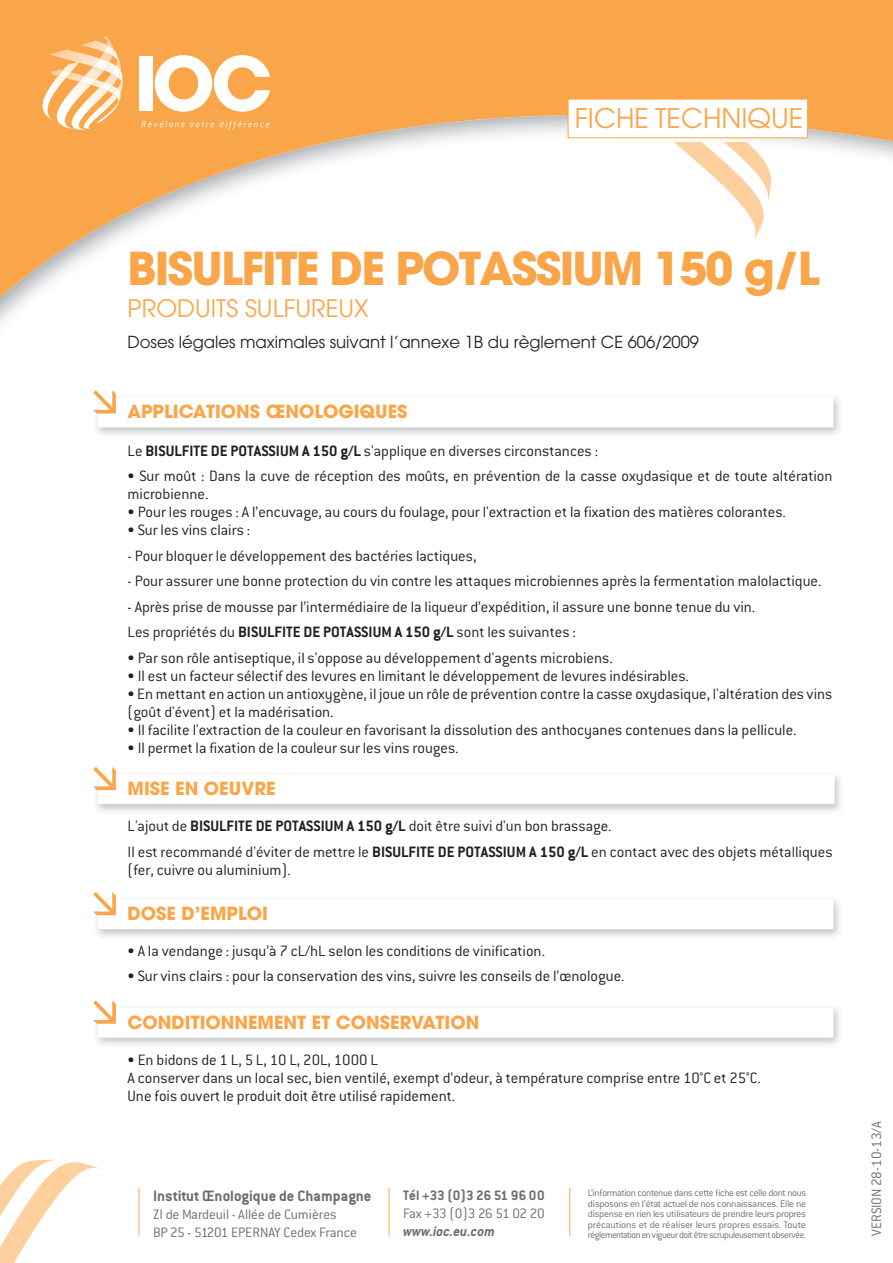
<style>
.page{position:relative;width:893px;height:1263px;background:#fff}
.page>*{position:absolute;margin:0;border:0;box-sizing:border-box;transform-origin:0 0}
.t1{font:700 45px "Avant Garde LT";letter-spacing:-.04em;color:#f9a64a}
.t2{font:27px "Avant Garde LT";color:#f9a64a}
.t3{font:24px "Avant Garde LT";color:#f9a64a}
.t4{font:700 18px "Avant Garde LT";color:#f9a64a}
.t5{font:300 16.5px/18px "Conduit ITC";color:#231f20}
.t6{font:16.5px "Avant Garde LT";color:#231f20}
.t7{font:700 16.5px "Conduit ITC";color:#6c6d70}
.t8{font:300 15px/18px "Conduit ITC";letter-spacing:-.01em;color:#6c6d70}
.t9{font:700 15px "Conduit ITC";color:#6c6d70}
.t10{font:300 15px "Conduit ITC";letter-spacing:-.03em;color:#6c6d70}
.t11{font:italic 700 15px "Conduit ITC";color:#6c6d70}
.t12{font:300 10.5px/10.5px "Conduit ITC";letter-spacing:-.035em;color:#6c6d70;text-align:justify}
.s1{font-weight:700}
</style>
<div class="page">
<svg style="left:0;top:0;width:893px;height:324px"></svg>
<svg style="left:0;top:1160px;width:100px;height:103px"></svg>
<svg style="left:567px;top:98px;width:241px;height:41px"></svg>
<hr style="left:139px;top:1188px;width:1px;height:47px;background:#f9a64a">
<hr style="left:389px;top:1188px;width:1px;height:47px;background:#f9a64a">
<hr style="left:569px;top:1188px;width:1px;height:47px;background:#f9a64a">
<img style="left:49px;top:49px;width:6px;height:13px">
<img style="left:121px;top:75px;width:2px;height:54px">
<img style="left:113px;top:105px;width:8px;height:25px">
<img style="left:55px;top:36px;width:58px;height:94px">
<img style="left:93px;top:58px;width:6px;height:12px">
<img style="left:79px;top:76px;width:17px;height:9px">
<svg style="left:99px;top:36px;width:23px;height:69px;background:#fbcf9e"></svg>
<img style="left:39px;top:62px;width:40px;height:59px">
<svg style="left:58px;top:70px;width:13px;height:8px"></svg>
<svg style="left:141px;top:121px;width:73px;height:6px"></svg>
<svg style="left:220px;top:121px;width:49px;height:8px"></svg>
<div style="left:139px;top:56px;width:14px;height:55px;background:#fff"></div>
<svg style="left:155px;top:55px;width:115px;height:57px"></svg>
<img style="left:674px;top:142px;width:92px;height:100px">
<img style="left:724px;top:142px;width:47px;height:62px">
<svg style="left:93px;top:390px;width:740px;height:37px"></svg>
<svg style="left:93px;top:767px;width:742px;height:37px"></svg>
<svg style="left:93px;top:892px;width:740px;height:37px"></svg>
<svg style="left:93px;top:1000px;width:740px;height:38px"></svg>
<h2 class="t2" style="left:575px;top:102px;width:230px">FICHE TECHNIQUE</h2>
<h1 class="t1" style="left:128px;top:239px;width:694px">BISULFITE DE POTASSIUM 150 g/L</h1>
<h3 class="t3" style="left:128px;top:294px;width:243px">PRODUITS SULFUREUX</h3>
<p class="t6" style="left:128px;top:332px;width:573px">Doses légales maximales suivant l’annexe 1B du règlement CE 606/2009</p>
<p class="t4" style="left:128px;top:399px;width:281px">APPLICATIONS ŒNOLOGIQUES</p>
<p class="t5" style="left:128px;top:442px;width:472px">Le <span class="s1">BISULFITE DE POTASSIUM A 150 g/L</span> s'applique en diverses circonstances :</p>
<p class="t5" style="left:128px;top:467px;width:706px">• Sur moût : Dans la cuve de réception des moûts, en prévention de la casse oxydasique et de toute altération microbienne.</p>
<p class="t5" style="left:128px;top:503px;width:660px">• Pour les rouges : A l’encuvage, au cours du foulage, pour l'extraction et la fixation des matières colorantes.</p>
<p class="t5" style="left:128px;top:521px;width:124px">• Sur les vins clairs :</p>
<p class="t5" style="left:128px;top:547px;width:350px">- Pour bloquer le développement des bactéries lactiques,</p>
<p class="t5" style="left:128px;top:572px;width:696px">- Pour assurer une bonne protection du vin contre les attaques microbiennes après la fermentation malolactique.</p>
<p class="t5" style="left:128px;top:594px;width:629px;line-height:25.5px">- Après prise de mousse par l’intermédiaire de la liqueur d’expédition, il assure une bonne tenue du vin.<br>Les propriétés du <span class="s1">BISULFITE DE POTASSIUM A 150 g/L</span> sont les suivantes :</p>
<p class="t5" style="left:128px;top:649px;width:487px">• Par son rôle antiseptique, il s'oppose au développement d'agents microbiens.</p>
<p class="t5" style="left:128px;top:667px;width:563px">• Il est un facteur sélectif des levures en limitant le développement de levures indésirables.</p>
<p class="t5" style="left:128px;top:685px;width:706px">• En mettant en action un antioxygène, il joue un rôle de prévention contre la casse oxydasique, l'altération des vins (goût d'évent) et la madérisation.</p>
<p class="t5" style="left:128px;top:721px;width:671px">• Il facilite l'extraction de la couleur en favorisant la dissolution des anthocyanes contenues dans la pellicule.</p>
<p class="t5" style="left:128px;top:739px;width:333px">• Il permet la fixation de la couleur sur les vins rouges.</p>
<p class="t4" style="left:128px;top:777px;width:150px">MISE EN OEUVRE</p>
<p class="t5" style="left:128px;top:813px;width:706px;line-height:25.5px">L'ajout de <span class="s1">BISULFITE DE POTASSIUM A 150 g/L</span> doit être suivi d'un bon brassage.<br>Il est recommandé d'éviter de mettre le <span class="s1">BISULFITE DE POTASSIUM A 150 g/L</span> en contact avec des objets métalliques</p>
<p class="t5" style="left:128px;top:861px;width:165px">(fer, cuivre ou aluminium).</p>
<p class="t4" style="left:128px;top:902px;width:142px">DOSE D’EMPLOI</p>
<p class="t5" style="left:128px;top:941px;width:419px">• A la vendange : jusqu’à 7 cL/hL selon les conditions de vinification.</p>
<p class="t5" style="left:128px;top:967px;width:499px">• Sur vins clairs : pour la conservation des vins, suivre les conseils de l’œnologue.</p>
<p class="t4" style="left:128px;top:1010px;width:353px">CONDITIONNEMENT ET CONSERVATION</p>
<p class="t5" style="left:128px;top:1051px;width:635px">• En bidons de 1 L, 5 L, 10 L, 20L, 1000 L<br>A conserver dans un local sec, bien ventilé, exempt d’odeur, à température comprise entre 10°C et 25°C.<br>Une fois ouvert le produit doit être utilisé rapidement.</p>
<p class="t7" style="left:153px;top:1186px;width:220px">Institut Œnologique de Champagne</p>
<p class="t8" style="left:153px;top:1205px;width:205px">ZI de Mardeuil - Allée de Cumières<br>BP 25 - 51201 EPERNAY Cedex France</p>
<p class="t9" style="left:403px;top:1186px;width:143px">Tél +33 (0)3 26 51 96 00</p>
<p class="t10" style="left:403px;top:1205px;width:143px">Fax +33 (0)3 26 51 02 20</p>
<p class="t11" style="left:403px;top:1222px;width:93px">www.ioc.eu.com</p>
<p class="t12" style="left:588px;top:1188px;width:220px">L’information contenue dans cette fiche est celle dont nous disposons en l’état actuel de nos connaissances. Elle ne dispense en rien les utilisateurs de prendre leurs propres précautions et de réaliser leurs propres essais. Toute réglementationenvigueurdoitêtrescrupuleusementobservée.</p>
<p class="t8" style="left:867px;top:1235px;width:116px;rotate:-90deg">VERSION 28-10-13/A</p>
</div>
